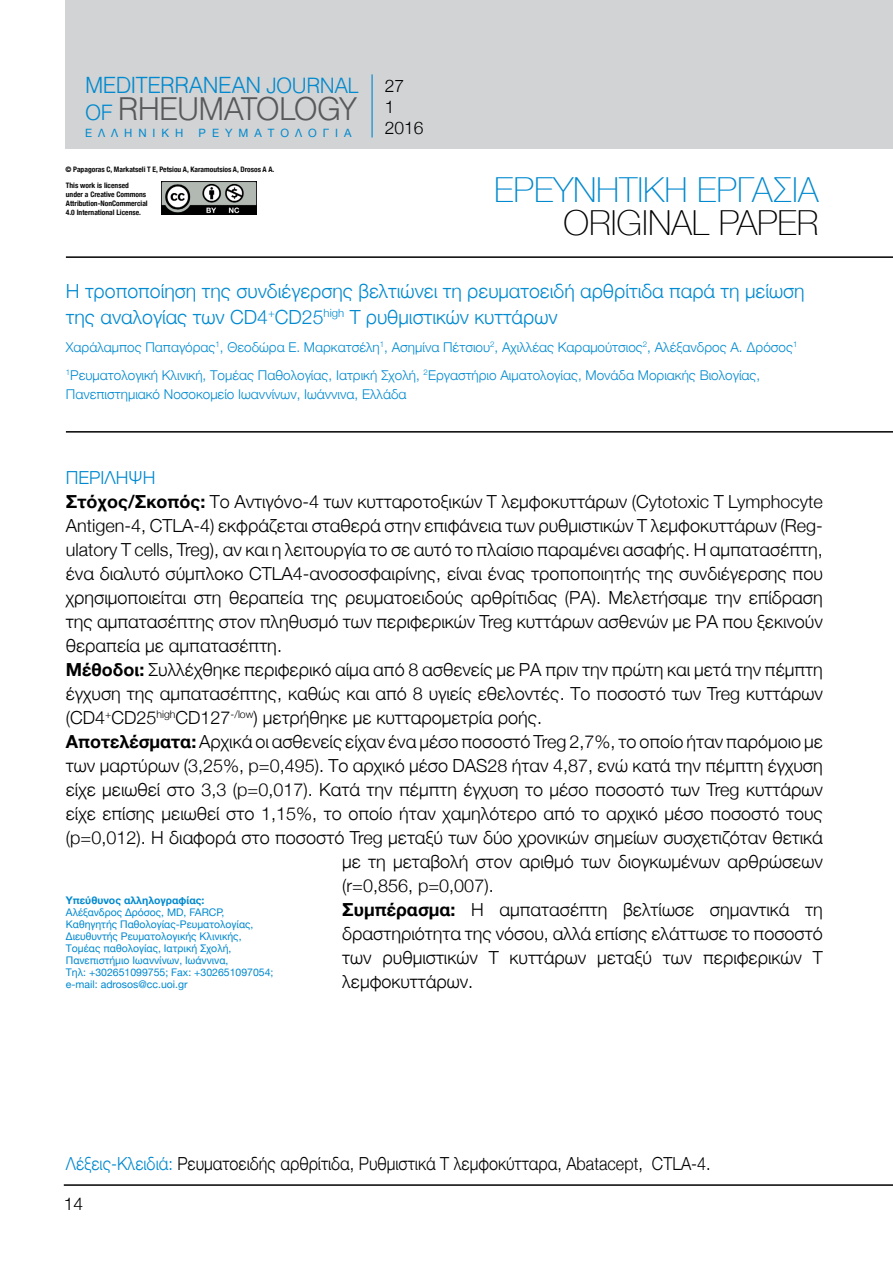
<style>
.page{position:relative;width:893px;height:1263px;background:#fff}
.page>*{position:absolute;margin:0;border:0;box-sizing:border-box;transform-origin:0 0}
.t1{font:100 34.5px "Helvetica Neue";color:#0089cf}
.t2{font:100 34.5px "Helvetica Neue";color:#000}
.t3{font:31.2px "UB Helvetica Light";letter-spacing:-.025em;color:#58595b}
.t4{font:22.2px "UB Helvetica Light";letter-spacing:-.02em;color:#0089cf}
.t5{font:300 19.5px/25.5px "Helvetica Neue";color:#008ad0}
.t6{font:300 18px/24px "Helvetica Neue";color:#000;text-align:justify}
.t7{font:300 18px "Helvetica Neue";color:#000;scale:.9 1}
.t8{font:300 18px "Helvetica Neue";color:#0089cf}
.t9{font:300 17.4px "Helvetica Neue";color:#000}
.t10{font:300 13.5px/19.5px "Helvetica Neue";color:#008ad0}
.t11{font:11.4px "Helvetica Neue";letter-spacing:.525em;color:#0089cf}
.t12{font:10.5px/12px "Helvetica Neue";color:#0089cf}
.t13{font:700 condensed 7.5px/9px "Helvetica Neue";color:#0b0a0b}
.s1{font-size:21px}
.s2{font-size:21px;color:#0089cf}
.s3{font-weight:700}
.s4{color:#0089cf}
</style>
<div class="page">
<div style="left:66px;top:0;width:827px;height:149px;background:#d1d3d4"></div>
<hr style="left:371px;top:74px;width:2px;height:63px;background:#0089cf">
<hr style="left:64px;top:1184px;width:829px;height:2px;background:#000">
<hr style="left:66px;top:256px;width:827px;height:2px;background:#000">
<hr style="left:66px;top:431px;width:827px;height:2px;background:#000">
<img style="left:161px;top:181px;width:95px;height:34px">
<p class="t4" style="left:85px;top:71px;width:275px">MEDITERRANEAN <span class="s1">JOURNAL</span></p>
<p class="t3" style="left:85px;top:90px;width:273px"><span class="s2">OF</span> RHEUMATOLOGY</p>
<p class="t11" style="left:85px;top:125px;width:100px">ΕΛΛΗΝΙΚΗ</p>
<p class="t11" style="left:199px;top:125px;width:154px">ΡΕΥΜΑΤΟΛΟΓΙΑ</p>
<p class="t13" style="left:65px;top:164px;width:210px">© Papagoras C, Markatseli T E, Petsiou A, Karamoutsios A, Drosos A A.</p>
<p class="t13" style="left:66px;top:180px;width:83px">This work is licensed under a Creative Commons<br>Attribution-NonCommercial<br>4.0 International License.</p>
<p class="t9" style="left:385px;top:72px;width:21px">27</p>
<p class="t9" style="left:385px;top:93px;width:11px">1</p>
<p class="t9" style="left:385px;top:114px;width:40px">2016</p>
<p class="t1" style="left:494px;top:163px;width:326px">ΕΡΕΥΝΗΤΙΚΉ ΕΡΓΑΣΊΑ</p>
<p class="t2" style="left:563px;top:197px;width:257px">ORIGINAL PAPER</p>
<p class="t5" style="left:66px;top:277px;width:740px">Η τροποποίηση της συνδιέγερσης βελτιώνει τη ρευματοειδή αρθρίτιδα παρά τη μείωση της αναλογίας των CD4<sup>+</sup>CD25<sup>high</sup> Τ ρυθμιστικών κυττάρων</p>
<p class="t10" style="left:66px;top:336px;width:733px">Χαράλαμπος Παπαγόρας<sup>1</sup>, Θεοδώρα Ε. Μαρκατσέλη<sup>1</sup>, Ασημίνα Πέτσιου<sup>2</sup>, Αχιλλέας Καραμούτσιος<sup>2</sup>, Αλέξανδρος Α. Δρόσος<sup>1</sup></p>
<p class="t10" style="left:66px;top:364px;width:696px"><sup>1</sup>Ρευματολογική Κλινική, Τομέας Παθολογίας, Ιατρική Σχολή, <sup>2</sup>Εργαστήριο Αιματολογίας, Μονάδα Μοριακής Βιολογίας,<br>Πανεπιστημιακό Νοσοκομείο Ιωαννίνων, Ιωάννινα, Ελλάδα</p>
<p class="t8" style="left:66px;top:463px;width:91px">ΠΕΡΙΛΗΨΗ</p>
<p class="t6" style="left:66px;top:489px;width:758px"><span class="s3">Στόχος/Σκοπός:</span> Το Αντιγόνο-4 των κυτταροτοξικών Τ λεμφοκυττάρων (Cytotoxic T Lymphocyte Antigen-4, CTLA-4) εκφράζεται σταθερά στην επιφάνεια των ρυθμιστικών Τ λεμφοκυττάρων (Reg&shy;ulatory T cells, Treg), αν και η λειτουργία το σε αυτό το πλαίσιο παραμένει ασαφής. Η αμπατασέπτη, ένα διαλυτό σύμπλοκο CTLA4-ανοσοσφαιρίνης, είναι ένας τροποποιητής της συνδιέγερσης που χρησιμοποιείται στη θεραπεία της ρευματοειδούς αρθρίτιδας (ΡΑ). Μελετήσαμε την επίδραση της αμπατασέπτης στον πληθυσμό των περιφερικών Treg κυττάρων ασθενών με ΡΑ που ξεκινούν θεραπεία με αμπατασέπτη.</p>
<p class="t6" style="left:66px;top:657px;width:758px"><span class="s3">Μέθοδοι:</span> Συλλέχθηκε περιφερικό αίμα από 8 ασθενείς με ΡΑ πριν την πρώτη και μετά την πέμπτη έγχυση της αμπατασέπτης, καθώς και από 8 υγιείς εθελοντές. Το ποσοστό των Treg κυττάρων (CD4<sup>+</sup>CD25<sup>high</sup>CD127<sup>-/low</sup>) μετρήθηκε με κυτταρομετρία ροής.</p>
<p class="t6" style="left:66px;top:729px;width:758px"><span class="s3">Αποτελέσματα:</span> Αρχικά οι ασθενείς είχαν ένα μέσο ποσοστό Treg 2,7%, το οποίο ήταν παρόμοιο με</p>
<p class="t6" style="left:66px;top:753px;width:758px">των μαρτύρων (3,25%, p=0,495). Το αρχικό μέσο DAS28 ήταν 4,87, ενώ κατά την πέμπτη έγχυση</p>
<p class="t6" style="left:66px;top:777px;width:758px">είχε μειωθεί στο 3,3 (p=0,017). Κατά την πέμπτη έγχυση το μέσο ποσοστό των Treg κυττάρων</p>
<p class="t6" style="left:66px;top:801px;width:758px">είχε επίσης μειωθεί στο 1,15%, το οποίο ήταν χαμηλότερο από το αρχικό μέσο ποσοστό τους</p>
<p class="t6" style="left:66px;top:825px;width:758px">(p=0,012). Η διαφορά στο ποσοστό Treg μεταξύ των δύο χρονικών σημείων συσχετιζόταν θετικά</p>
<p class="t6" style="left:342px;top:849px;width:482px">με τη μεταβολή στον αριθμό των διογκωμένων αρθρώσεων</p>
<p class="t6" style="left:342px;top:873px;width:153px">(r=0,856, p=0,007).</p>
<p class="t6" style="left:342px;top:897px;width:482px"><span class="s3">Συμπέρασμα:</span> Η αμπατασέπτη βελτίωσε σημαντικά τη δραστηριότητα της νόσου, αλλά επίσης ελάττωσε το ποσοστό των ρυθμιστικών Τ κυττάρων μεταξύ των περιφερικών Τ λεμφοκυττάρων.</p>
<p class="t12" style="left:66px;top:895px;width:189px"><span class="s3">Υπεύθυνος αλληλογραφίας:<br></span>Αλέξανδρος Δρόσος, MD, FARCP, Καθηγητής Παθολογίας-Ρευματολογίας, Διευθυντής Ρευματολογικής Κλινικής, Τομέας παθολογίας, Ιατρική Σχολή, Πανεπιστήμιο Ιωαννίνων, Ιωάννινα,</p>
<p class="t12" style="left:66px;top:967px;width:209px">Tηλ: +302651099755; Fax: +302651097054;</p>
<p class="t12" style="left:66px;top:979px;width:123px">e-mail: adrosos@cc.uoi.gr</p>
<p class="t7" style="left:66px;top:1149px;width:718px"><span class="s4">Λέξεις-Κλειδιά:</span> Ρευματοειδής αρθρίτιδα, Ρυθμιστικά Τ λεμφοκύτταρα, Abatacept, CTLA-4.</p>
<p class="t9" style="left:64px;top:1189px;width:21px">14</p>
</div>
